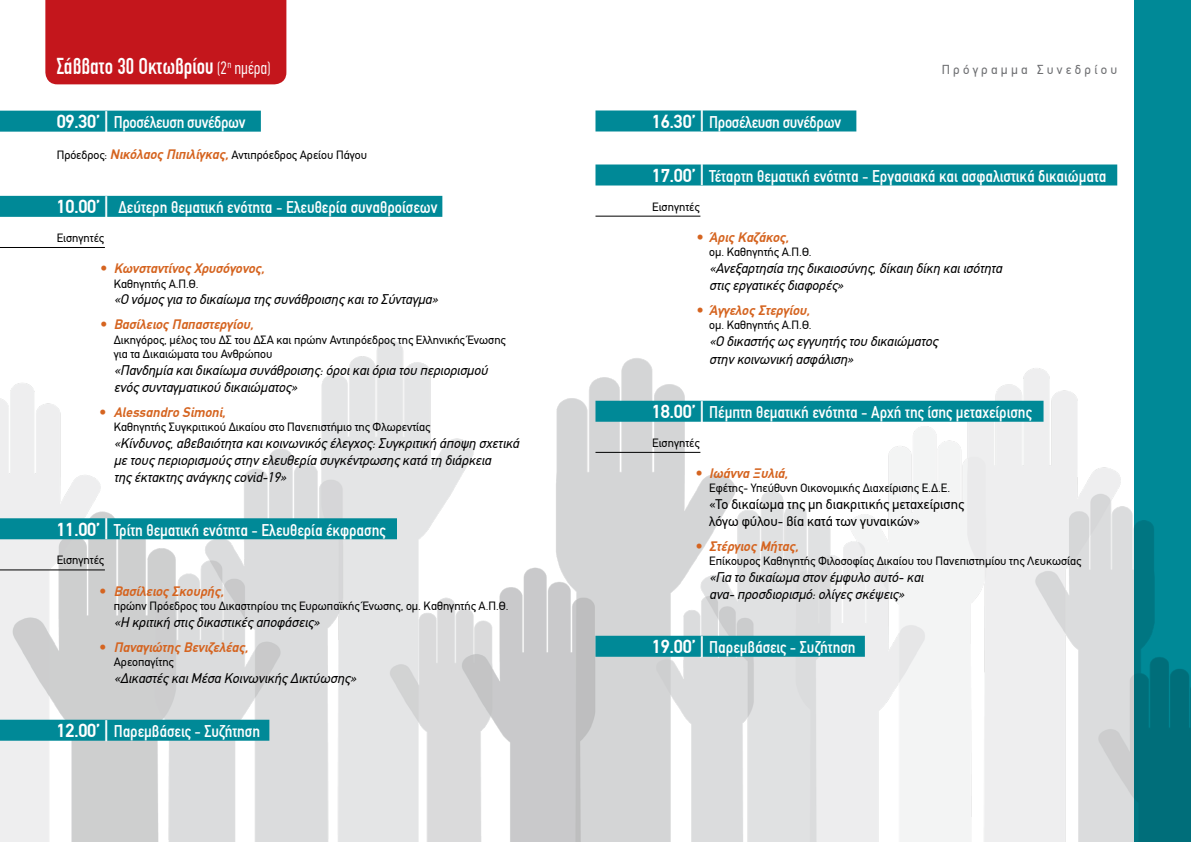
<style>
.page{position:relative;width:1191px;height:842px;background:#fff}
.page>*{position:absolute;margin:0;border:0;box-sizing:border-box;transform-origin:0 0}
.t1{font:500 23px "PF Din Text Compressed";color:#fff}
.t2{font:500 condensed 17px "PF Din Text";color:#fff}
.t3{font:500 condensed 17px "PF Din Text";letter-spacing:-.02em;color:#fff}
.t4{font:italic 14px/16.8px "PF Din Text";color:#000}
.t5{font:italic 700 14px "PF Din Text";color:#d56420}
.t6{font:14px/16.8px "PF Din Text";color:#000}
.t7{font:13px "PF Din Text";letter-spacing:.25em;color:#6d6e71}
.t8{font:12px/14.4px "PF Din Text";color:#000}
.s1{font-weight:300;font-size:18px}
.s2{font-weight:700;font-stretch:normal;font-size:19px}
.s3{font-weight:700;font-stretch:normal;font-size:21.8px}
.s4{font-weight:700;font-style:italic;font-size:14px;color:#d56420}
</style>
<div class="page">
<img style="left:0;top:340px;width:1134px;height:502px">
<svg style="left:1134px;top:0;width:57px;height:842px;background:#008290"></svg>
<div style="left:595px;top:110px;width:261px;height:21px;background:#008997"></div>
<div style="left:595px;top:164px;width:522px;height:21px;background:#008997"></div>
<hr style="left:595px;top:216px;width:105px;height:1px;background:#000">
<div style="left:595px;top:401px;width:448px;height:21px;background:#008997"></div>
<hr style="left:595px;top:452px;width:105px;height:1px;background:#000">
<div style="left:595px;top:636px;width:270px;height:21px;background:#008997"></div>
<div style="left:45px;top:0;width:241px;height:84px;background:#c4161c"></div>
<div style="left:0;top:111px;width:261px;height:21px;background:#008997"></div>
<div style="left:0;top:196px;width:442px;height:21px;background:#008997"></div>
<hr style="left:0;top:247px;width:105px;height:1px;background:#000">
<div style="left:0;top:518px;width:397px;height:21px;background:#008997"></div>
<hr style="left:0;top:570px;width:105px;height:1px;background:#000">
<div style="left:0;top:720px;width:269px;height:21px;background:#008997"></div>
<h1 class="t1" style="left:57px;top:53px;width:216px">Σάββατο 30 Οκτωβρίου <span class="s1">(2</span><sup>η</sup> <span class="s1">ημέρα)</span></h1>
<p class="t3" style="left:57px;top:112px;width:190px"><span class="s2">09.30’</span> <span class="s3">|</span> Προσέλευση συνέδρων</p>
<p class="t8" style="left:57px;top:148px;width:312px">Πρόεδρος: <span class="s4">Νικόλαος Πιπιλίγκας,</span> Αντιπρόεδρος Αρείου Πάγου</p>
<p class="t2" style="left:57px;top:198px;width:382px"><span class="s2">10.00’</span> <span class="s3">|</span> Δεύτερη θεματική ενότητα - Ελευθερία συναθροίσεων</p>
<p class="t8" style="left:57px;top:231px;width:49px">Εισηγητές</p>
<p class="t5" style="left:100px;top:260px;width:166px">• Κωνσταντίνος Χρυσόγονος,</p>
<p class="t8" style="left:114px;top:276px;width:86px">Καθηγητής Α.Π.Θ.</p>
<p class="t4" style="left:114px;top:291px;width:326px">«Ο νόμος για το δικαίωμα της συνάθροισης και το Σύνταγμα»</p>
<p class="t5" style="left:100px;top:316px;width:155px">• Βασίλειος Παπαστεργίου,</p>
<p class="t8" style="left:114px;top:332px;width:393px">Δικηγόρος, μέλος του ΔΣ του ΔΣΑ και πρώην Αντιπρόεδρος της Ελληνικής Ένωσης για τα Δικαιώματα του Ανθρώπου</p>
<p class="t4" style="left:114px;top:362px;width:375px">«Πανδημία και δικαίωμα συνάθροισης: όροι και όρια του περιορισμού ενός συνταγματικού δικαιώματος»</p>
<p class="t5" style="left:99px;top:404px;width:128px">• Alessandro Simoni,</p>
<p class="t8" style="left:114px;top:420px;width:318px">Καθηγητής Συγκριτικού Δικαίου στο Πανεπιστήμιο της Φλωρεντίας</p>
<p class="t4" style="left:114px;top:435px;width:407px">«Κίνδυνος, αβεβαιότητα και κοινωνικός έλεγχος: Συγκριτική άποψη σχετικά με τους περιορισμούς στην ελευθερία συγκέντρωσης κατά τη διάρκεια<br>της έκτακτης ανάγκης covid-19»</p>
<p class="t2" style="left:57px;top:520px;width:330px"><span class="s2">11.00’</span> <span class="s3">|</span> Τρίτη θεματική ενότητα - Ελευθερία έκφρασης</p>
<p class="t8" style="left:57px;top:553px;width:49px">Εισηγητές</p>
<p class="t5" style="left:99px;top:583px;width:127px">• Βασίλειος Σκουρής,</p>
<p class="t8" style="left:114px;top:599px;width:396px">πρώην Πρόεδρος του Δικαστηρίου της Ευρωπαϊκής Ένωσης, ομ. Καθηγητής Α.Π.Θ.</p>
<p class="t4" style="left:114px;top:614px;width:207px">«Η κριτική στις δικαστικές αποφάσεις»</p>
<p class="t5" style="left:99px;top:639px;width:151px">• Παναγιώτης Βενιζελέας,</p>
<p class="t8" style="left:114px;top:655px;width:62px">Αρεοπαγίτης</p>
<p class="t4" style="left:114px;top:670px;width:244px">«Δικαστές και Μέσα Κοινωνικής Δικτύωσης»</p>
<p class="t2" style="left:57px;top:721px;width:205px"><span class="s2">12.00’</span> <span class="s3">|</span> Παρεμβάσεις - Συζήτηση</p>
<p class="t7" style="left:941px;top:62px;width:177px">Πρόγραμμα Συνεδρίου</p>
<p class="t3" style="left:652px;top:112px;width:190px"><span class="s2">16.30’</span> <span class="s3">|</span> Προσέλευση συνέδρων</p>
<p class="t2" style="left:652px;top:166px;width:456px"><span class="s2">17.00’</span> <span class="s3">|</span> Τέταρτη θεματική ενότητα - Εργασιακά και ασφαλιστικά δικαιώματα</p>
<p class="t8" style="left:652px;top:199px;width:49px">Εισηγητές</p>
<p class="t5" style="left:696px;top:229px;width:94px">• Άρις Καζάκος,</p>
<p class="t8" style="left:709px;top:245px;width:104px">ομ. Καθηγητής Α.Π.Θ.</p>
<p class="t4" style="left:709px;top:260px;width:294px">«Ανεξαρτησία της δικαιοσύνης, δίκαιη δίκη και ισότητα στις εργατικές διαφορές»</p>
<p class="t5" style="left:696px;top:302px;width:115px">• Άγγελος Στεργίου,</p>
<p class="t8" style="left:709px;top:318px;width:104px">ομ. Καθηγητής Α.Π.Θ.</p>
<p class="t4" style="left:709px;top:332px;width:230px;line-height:18px">«Ο δικαστής ως εγγυητής του δικαιώματος στην κοινωνική ασφάλιση»</p>
<p class="t2" style="left:652px;top:402px;width:381px"><span class="s2">18.00’</span> <span class="s3">|</span> Πέμπτη θεματική ενότητα - Αρχή της ίσης μεταχείρισης</p>
<p class="t8" style="left:652px;top:436px;width:49px">Εισηγητές</p>
<p class="t5" style="left:695px;top:465px;width:94px">• Ιωάννα Ξυλιά,</p>
<p class="t8" style="left:709px;top:481px;width:242px">Εφέτης- Υπεύθυνη Οικονομικής Διαχείρισης Ε.Δ.Ε.</p>
<p class="t6" style="left:709px;top:496px;width:256px">«Το δικαίωμα της μη διακριτικής μεταχείρισης λόγω φύλου- βία κατά των γυναικών»</p>
<p class="t5" style="left:695px;top:538px;width:105px">• Στέργιος Μήτας,</p>
<p class="t8" style="left:709px;top:554px;width:373px">Επίκουρος Καθηγητής Φιλοσοφίας Δικαίου του Πανεπιστημίου της Λευκωσίας</p>
<p class="t4" style="left:709px;top:569px;width:215px">«Για το δικαίωμα στον έμφυλο αυτό- και ανα- προσδιορισμό: ολίγες σκέψεις»</p>
<p class="t2" style="left:652px;top:637px;width:205px"><span class="s2">19.00’</span> <span class="s3">|</span> Παρεμβάσεις - Συζήτηση</p>
</div>
